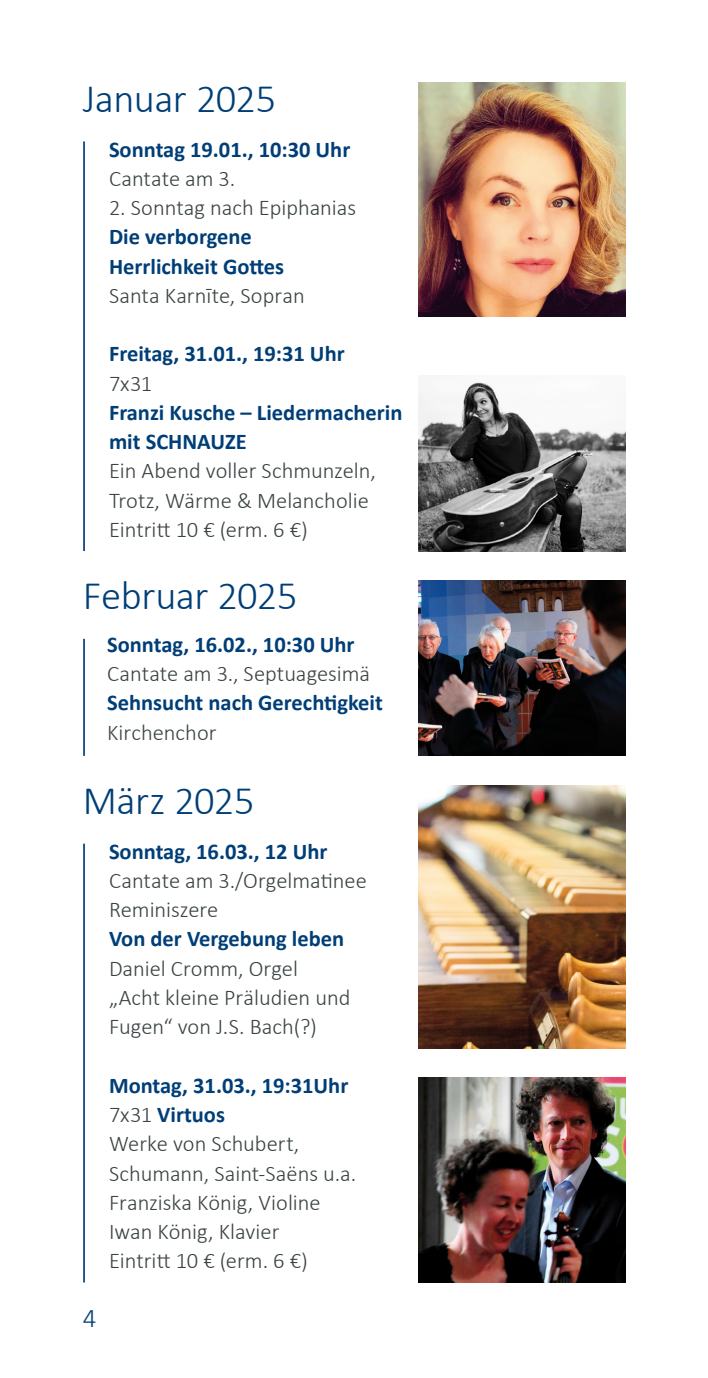
<style>
.page{position:relative;width:708px;height:1378px;background:#fff}
.page>*{position:absolute;margin:0;border:0;box-sizing:border-box;transform-origin:0 0}
.t1{font:300 40.5px "Calibri";letter-spacing:-.015em;color:#003e77}
.t2{font:300 27px "Calibri";color:#003e77}
.t3{font:300 22.5px/29.2px "Calibri";color:#3a4243}
.t4{font:700 22.5px/29.2px "Calibri";color:#003e77}
.s1{font-weight:700;color:#003e77}
</style>
<div class="page">
<img style="left:419px;top:83px;width:206px;height:234px">
<img style="left:419px;top:375px;width:206px;height:176px">
<img style="left:419px;top:580px;width:206px;height:176px">
<img style="left:419px;top:785px;width:206px;height:263px">
<hr style="left:83px;top:141px;width:2px;height:410px;background:#003e77">
<hr style="left:83px;top:639px;width:2px;height:117px;background:#003e77">
<hr style="left:83px;top:843px;width:2px;height:439px;background:#003e77">
<img style="left:419px;top:1077px;width:206px;height:205px">
<h1 class="t1" style="left:83px;top:73px;width:195px">Januar 2025</h1>
<p class="t4" style="left:109px;top:134px;width:243px">Sonntag 19.01., 10:30 Uhr</p>
<p class="t3" style="left:109px;top:163px;width:128px">Cantate am 3.</p>
<p class="t3" style="left:109px;top:193px;width:249px">2. Sonntag nach Epiphanias</p>
<p class="t4" style="left:109px;top:221px;width:177px">Die verborgene<br>Herrlichkeit Gottes</p>
<p class="t3" style="left:109px;top:280px;width:197px">Santa Karnīte, Sopran</p>
<p class="t4" style="left:109px;top:338px;width:237px">Freitag, 31.01., 19:31 Uhr</p>
<p class="t3" style="left:109px;top:368px;width:45px">7x31</p>
<p class="t4" style="left:109px;top:397px;width:295px">Franzi Kusche – Liedermacherin mit SCHNAUZE</p>
<p class="t3" style="left:109px;top:456px;width:268px">Ein Abend voller Schmunzeln,<br>Trotz, Wärme &amp; Melancholie<br>Eintritt 10 € (erm. 6 €)</p>
<h1 class="t1" style="left:83px;top:570px;width:216px">Februar 2025</h1>
<p class="t4" style="left:107px;top:629px;width:249px">Sonntag, 16.02., 10:30 Uhr</p>
<p class="t3" style="left:107px;top:659px;width:264px">Cantate am 3., Septuagesimä</p>
<p class="t4" style="left:107px;top:687px;width:277px">Sehnsucht nach Gerechtigkeit</p>
<p class="t3" style="left:107px;top:717px;width:111px">Kirchenchor</p>
<h1 class="t1" style="left:83px;top:775px;width:173px">März 2025</h1>
<p class="t4" style="left:109px;top:836px;width:220px">Sonntag, 16.03., 12 Uhr</p>
<p class="t3" style="left:109px;top:865px;width:259px">Cantate am 3./Orgelmatinee<br>Reminiszere</p>
<p class="t4" style="left:109px;top:923px;width:237px">Von der Vergebung leben</p>
<p class="t3" style="left:109px;top:953px;width:243px">Daniel Cromm, Orgel „Acht kleine Präludien und<br>Fugen“ von J.S. Bach(?)</p>
<p class="t3" style="left:109px;top:1070px;width:249px"><span class="s1">Montag, 31.03., 19:31Uhr<br></span>7x31 <span class="s1">Virtuos<br></span>Werke von Schubert,<br>Schumann, Saint-Saëns u.a.<br>Franziska König, Violine<br>Iwan König, Klavier<br>Eintritt 10 € (erm. 6 €)</p>
<p class="t2" style="left:83px;top:1301px;width:15px">4</p>
</div>
